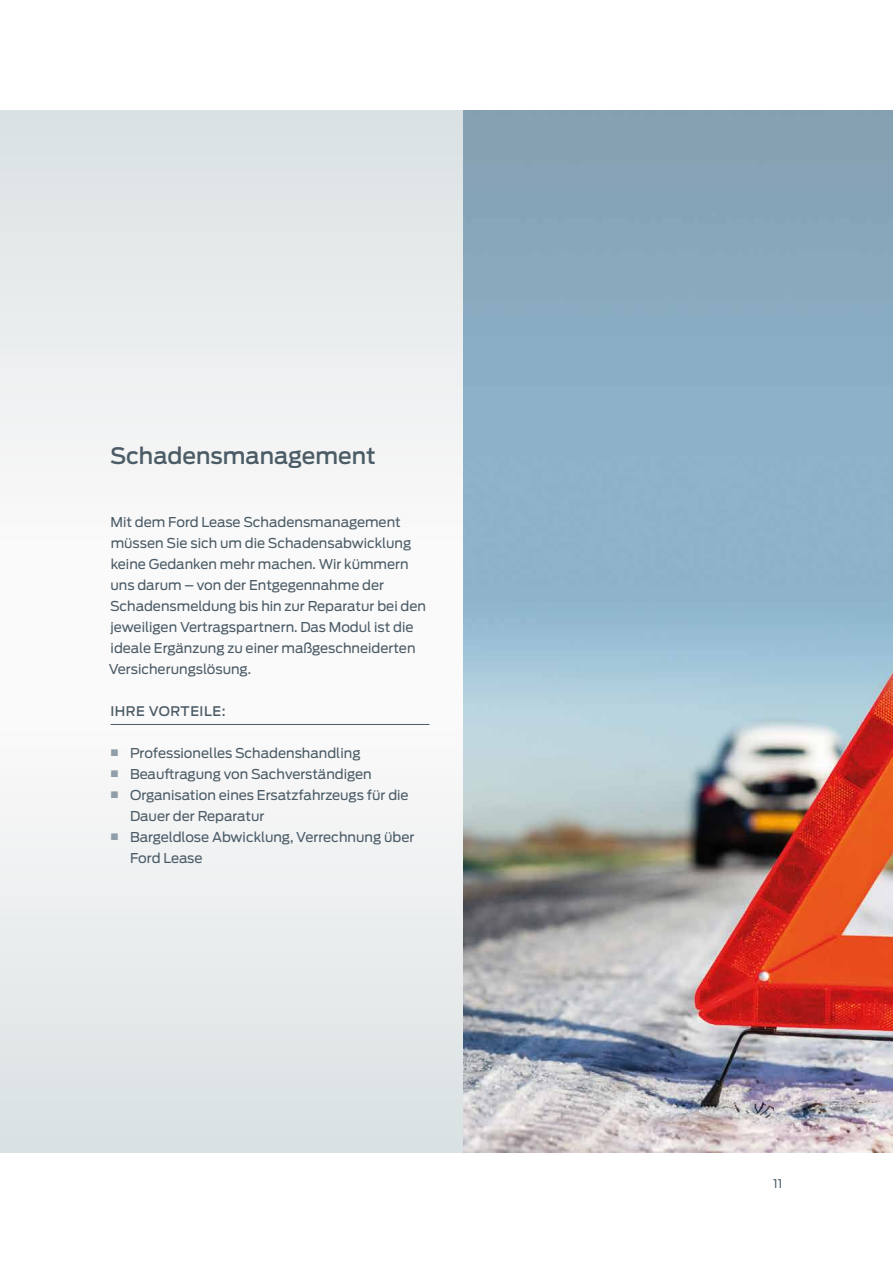
<style>
.page{position:relative;width:893px;height:1263px;background:#fff}
.page>*{position:absolute;margin:0;border:0;box-sizing:border-box;transform-origin:0 0}
.t1{font:500 22.5px "Ford Antenna";color:#4b5c67}
.t2{font:13.5px/21px "Ford Antenna";color:#4b5c67}
.t3{font:500 13.2px "Ford Antenna";letter-spacing:.04em;color:#4b5c67}
.t4{font:12px "Ford Antenna";color:#4b5c67}
.s1{font-family:"Klavika";font-weight:500;color:#8f9ea8}
</style>
<div class="page">
<svg style="left:0;top:111px;width:463px;height:1041px"></svg>
<hr style="left:111px;top:724px;width:318px;height:1px;background:#4b5c67">
<img style="left:463px;top:111px;width:430px;height:1041px">
<h1 class="t1" style="left:110px;top:436px;width:267px">Schadensmanagement</h1>
<p class="t2" style="left:109px;top:510px;width:319px">Mit dem Ford Lease Schadensmanagement müssen Sie sich um die Schadensabwicklung keine Gedanken mehr machen. Wir kümmern uns darum – von der Entgegennahme der Schadensmeldung bis hin zur Reparatur bei den jeweiligen Vertragspartnern. Das Modul ist die ideale Ergänzung zu einer maßgeschneiderten Versicherungslösung.</p>
<p class="t3" style="left:110px;top:699px;width:117px">IHRE VORTEILE:</p>
<p class="t2" style="left:110px;top:741px;width:252px"><span class="s1">˿</span> Professionelles Schadenshandling</p>
<p class="t2" style="left:110px;top:762px;width:263px"><span class="s1">˿</span> Beauftragung von Sachverständigen</p>
<p class="t2" style="left:110px;top:783px;width:300px"><span class="s1">˿</span> Organisation eines Ersatzfahrzeugs für die</p>
<p class="t2" style="left:130px;top:804px;width:136px">Dauer der Reparatur</p>
<p class="t2" style="left:110px;top:825px;width:306px"><span class="s1">˿</span> Bargeldlose Abwicklung, Verrechnung über</p>
<p class="t2" style="left:130px;top:846px;width:74px">Ford Lease</p>
<p class="t4" style="left:773px;top:1173px;width:11px">11</p>
</div>
